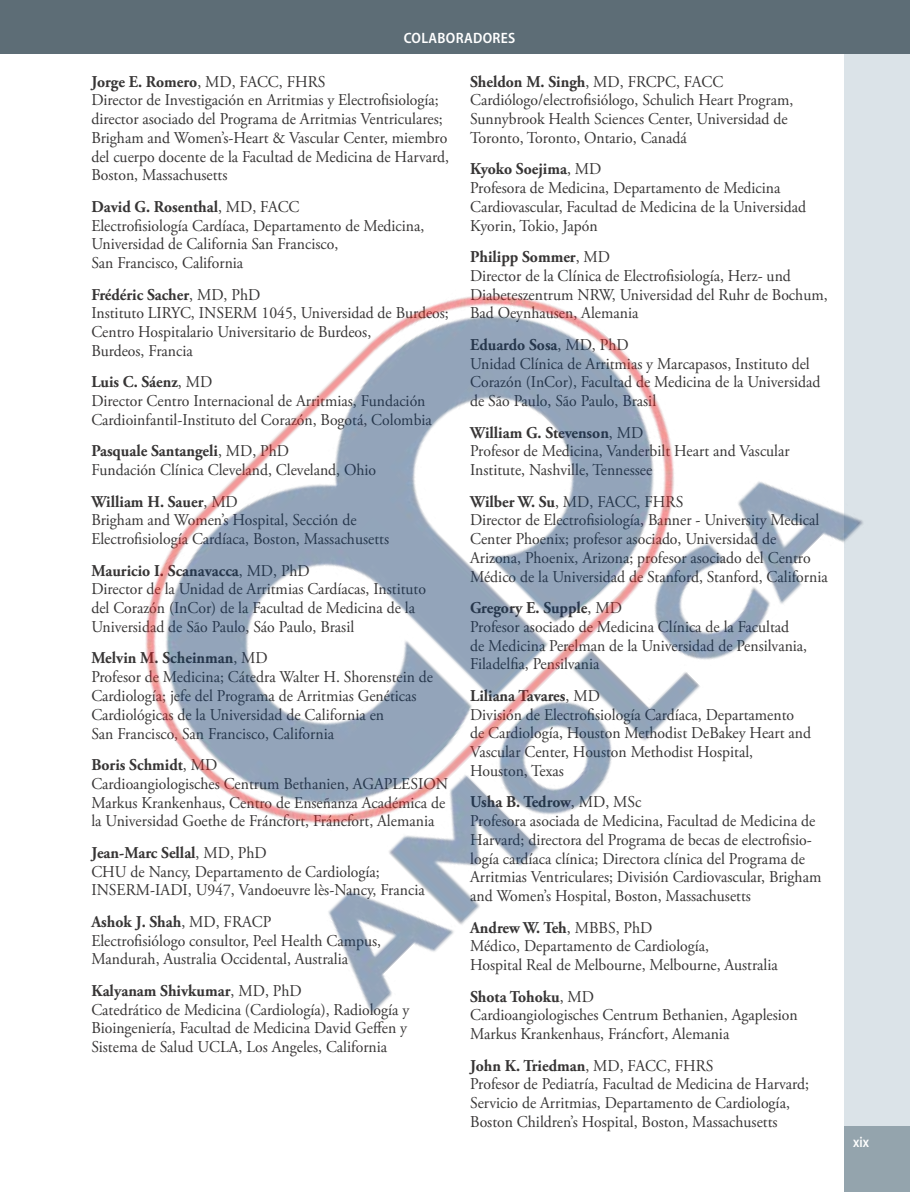
<style>
.page{position:relative;width:910px;height:1192px;background:#fff}
.page>*{position:absolute;margin:0;border:0;box-sizing:border-box;transform-origin:0 0}
.t1{font:16.5px/18.8px "Adobe Garamond Pro";color:#373535;scale:.95 1}
.t2{font:600 semi-condensed 15px "Myriad Pro";letter-spacing:.02em;color:#fff}
.t3{font:600 15px "Myriad Pro";color:#fff;scale:.85 1}
.s1{font-weight:700}
</style>
<div class="page">
<div style="left:844px;top:0;width:65px;height:1192px;background:#dbe3e8"></div>
<div style="left:844px;top:1125px;width:65px;height:67px;background:#94a4ad"></div>
<div style="left:0;top:0;width:909px;height:53px;background:#5d6d76"></div>
<img style="left:145px;top:295px;width:718px;height:719px">
<p class="t2" style="left:403px;top:29px;width:113px">COLABORADORES</p>
<p class="t1" style="left:91px;top:73px;width:378px"><span class="s1">Jorge E. Romero</span>, MD, FACC, FHRS<br>Director de Investigación en Arritmias y Electrofisiología; director asociado del Programa de Arritmias Ventriculares; Brigham and Women’s-Heart &amp; Vascular Center, miembro del cuerpo docente de la Facultad de Medicina de Harvard, Boston, Massachusetts</p>
<p class="t1" style="left:91px;top:198px;width:352px"><span class="s1">David G. Rosenthal</span>, MD, FACC<br>Electrofisiología Cardíaca, Departamento de Medicina, Universidad de California San Francisco,<br>San Francisco, California</p>
<p class="t1" style="left:91px;top:286px;width:377px"><span class="s1">Frédéric Sacher</span>, MD, PhD<br>Instituto LIRYC, INSERM 1045, Universidad de Burdeos; Centro Hospitalario Universitario de Burdeos,<br>Burdeos, Francia</p>
<p class="t1" style="left:91px;top:373px;width:360px"><span class="s1">Luis C. Sáenz</span>, MD<br>Director Centro Internacional de Arritmias, Fundación<br>Cardioinfantil-Instituto del Corazón, Bogotá, Colombia</p>
<p class="t1" style="left:91px;top:442px;width:301px"><span class="s1">Pasquale Santangeli</span>, MD, PhD<br>Fundación Clínica Cleveland, Cleveland, Ohio</p>
<p class="t1" style="left:91px;top:493px;width:315px"><span class="s1">William H. Sauer</span>, MD<br>Brigham and Women’s Hospital, Sección de<br>Electrofisiología Cardíaca, Boston, Massachusetts</p>
<p class="t1" style="left:91px;top:562px;width:353px"><span class="s1">Mauricio I. Scanavacca</span>, MD, PhD<br>Director de la Unidad de Arritmias Cardíacas, Instituto del Corazón (InCor) de la Facultad de Medicina de la Universidad de São Paulo, Sáo Paulo, Brasil</p>
<p class="t1" style="left:91px;top:649px;width:361px"><span class="s1">Melvin M. Scheinman</span>, MD<br>Profesor de Medicina; Cátedra Walter H. Shorenstein de Cardiología; jefe del Programa de Arritmias Genéticas Cardiológicas de la Universidad de California en<br>San Francisco, San Francisco, California</p>
<p class="t1" style="left:91px;top:756px;width:377px"><span class="s1">Boris Schmidt</span>, MD<br>Cardioangiologisches Centrum Bethanien, AGAPLESION Markus Krankenhaus, Centro de Enseñanza Académica de la Universidad Goethe de Fráncfort, Fráncfort, Alemania</p>
<p class="t1" style="left:91px;top:844px;width:352px"><span class="s1">Jean-Marc Sellal</span>, MD, PhD<br>CHU de Nancy, Departamento de Cardiología;<br>INSERM-IADI, U947, Vandoeuvre lès-Nancy, Francia</p>
<p class="t1" style="left:91px;top:913px;width:306px"><span class="s1">Ashok J. Shah</span>, MD, FRACP<br>Electrofisiólogo consultor, Peel Health Campus,<br>Mandurah, Australia Occidental, Australia</p>
<p class="t1" style="left:91px;top:982px;width:336px"><span class="s1">Kalyanam Shivkumar</span>, MD, PhD<br>Catedrático de Medicina (Cardiología), Radiología y Bioingeniería, Facultad de Medicina David Geffen y Sistema de Salud UCLA, Los Angeles, California</p>
<p class="t1" style="left:470px;top:73px;width:341px"><span class="s1">Sheldon M. Singh</span>, MD, FRCPC, FACC Cardiólogo/electrofisiólogo, Schulich Heart Program, Sunnybrook Health Sciences Center, Universidad de Toronto, Toronto, Ontario, Canadá</p>
<p class="t1" style="left:470px;top:160px;width:355px"><span class="s1">Kyoko Soejima</span>, MD<br>Profesora de Medicina, Departamento de Medicina Cardiovascular, Facultad de Medicina de la Universidad Kyorin, Tokio, Japón</p>
<p class="t1" style="left:470px;top:248px;width:377px"><span class="s1">Philipp Sommer</span>, MD<br>Director de la Clínica de Electrofisiología, Herz- und Diabeteszentrum NRW, Universidad del Ruhr de Bochum, Bad Oeynhausen, Alemania</p>
<p class="t1" style="left:470px;top:336px;width:370px"><span class="s1">Eduardo Sosa</span>, MD, PhD<br>Unidad Clínica de Arritmias y Marcapasos, Instituto del Corazón (InCor), Facultad de Medicina de la Universidad de São Paulo, São Paulo, Brasil</p>
<p class="t1" style="left:470px;top:423px;width:338px"><span class="s1">William G. Stevenson</span>, MD<br>Profesor de Medicina, Vanderbilt Heart and Vascular<br>Institute, Nashville, Tennessee</p>
<p class="t1" style="left:470px;top:492px;width:377px"><span class="s1">Wilber W. Su</span>, MD, FACC, FHRS<br>Director de Electrofisiología, Banner - University Medical Center Phoenix; profesor asociado, Universidad de Arizona, Phoenix, Arizona; profesor asociado del Centro Médico de la Universidad de Stanford, Stanford, California</p>
<p class="t1" style="left:470px;top:599px;width:356px"><span class="s1">Gregory E. Supple</span>, MD<br>Profesor asociado de Medicina Clínica de la Facultad de Medicina Perelman de la Universidad de Pensilvania, Filadelfia, Pensilvania</p>
<p class="t1" style="left:470px;top:687px;width:360px"><span class="s1">Liliana Tavares</span>, MD<br>División de Electrofisiología Cardíaca, Departamento de Cardiología, Houston Methodist DeBakey Heart and Vascular Center, Houston Methodist Hospital, Houston, Texas</p>
<p class="t1" style="left:470px;top:793px;width:371px"><span class="s1">Usha B. Tedrow</span>, MD, MSc<br>Profesora asociada de Medicina, Facultad de Medicina de Harvard; directora del Programa de becas de electrofisio&shy;logía cardíaca clínica; Directora clínica del Programa de Arritmias Ventriculares; División Cardiovascular, Brigham and Women’s Hospital, Boston, Massachusetts</p>
<p class="t1" style="left:470px;top:918px;width:325px"><span class="s1">Andrew W. Teh</span>, MBBS, PhD<br>Médico, Departamento de Cardiología,<br>Hospital Real de Melbourne, Melbourne, Australia</p>
<p class="t1" style="left:470px;top:987px;width:346px"><span class="s1">Shota Tohoku</span>, MD<br>Cardioangiologisches Centrum Bethanien, Agaplesion<br>Markus Krankenhaus, Fráncfort, Alemania</p>
<p class="t1" style="left:470px;top:1056px;width:358px"><span class="s1">John K. Triedman</span>, MD, FACC, FHRS<br>Profesor de Pediatría, Facultad de Medicina de Harvard; Servicio de Arritmias, Departamento de Cardiología, Boston Children’s Hospital, Boston, Massachusetts</p>
<p class="t3" style="left:852px;top:1132px;width:20px">xix</p>
</div>
